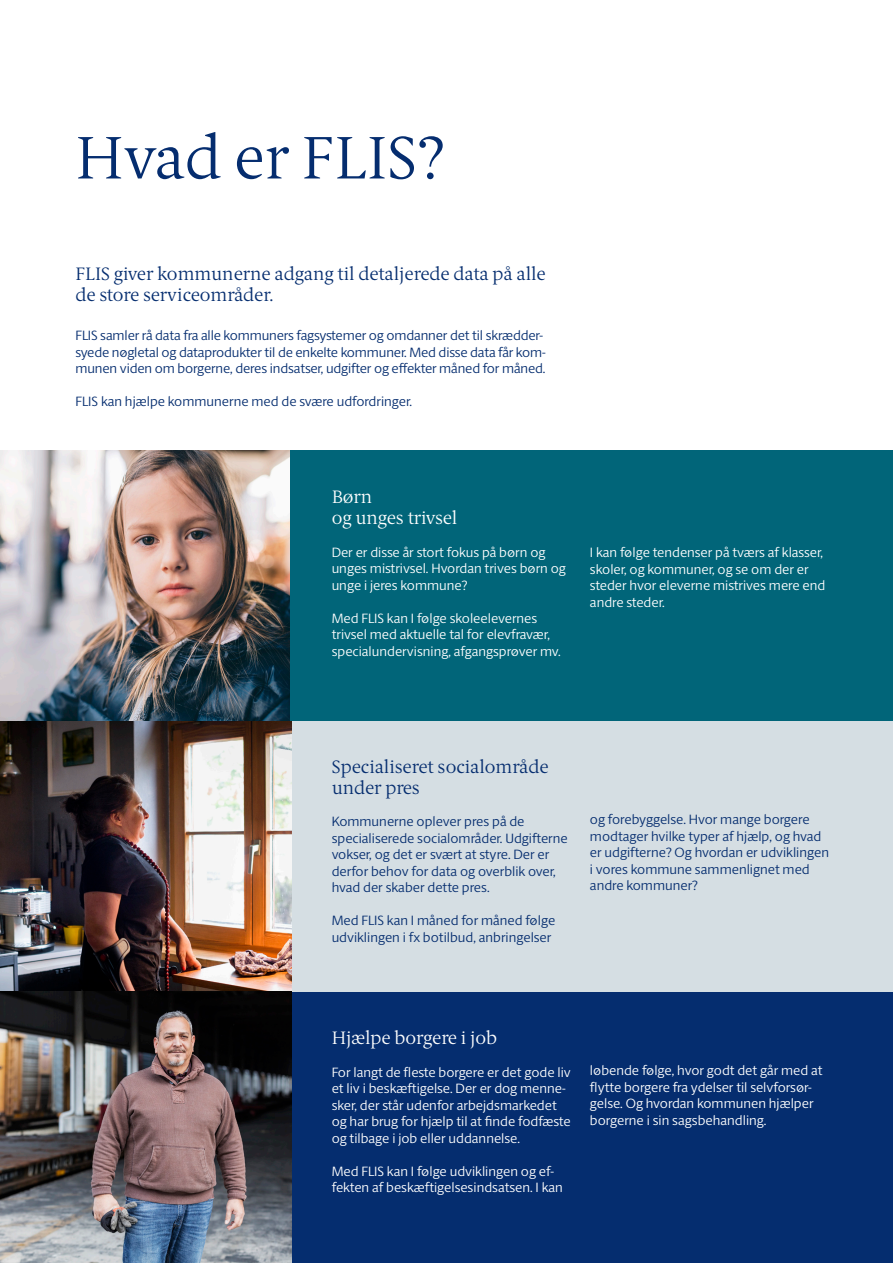
<style>
.page{position:relative;width:893px;height:1263px;background:#fff}
.page>*{position:absolute;margin:0;border:0;box-sizing:border-box;transform-origin:0 0}
.t1{font:300 60px "ID Serif";color:#052d6f}
.t2{font:300 18px/21px "ID Serif";color:#052d6f}
.t3{font:300 18px "ID Serif";color:#fff}
.t4{font:300 13.5px/16.5px "ID Sans";color:#fff}
.t5{font:300 13.5px/16.5px "ID Sans";color:#052d6f}
</style>
<div class="page">
<div style="left:285px;top:451px;width:608px;height:270px;background:#016579"></div>
<img style="left:0;top:451px;width:289px;height:270px">
<div style="left:285px;top:721px;width:608px;height:271px;background:#d5dee3"></div>
<div style="left:285px;top:992px;width:608px;height:271px;background:#052d6f"></div>
<img style="left:0;top:721px;width:291px;height:542px">
<p class="t1" style="left:75px;top:121px;width:372px">Hvad er FLIS?</p>
<p class="t2" style="left:75px;top:264px;width:472px">FLIS giver kommunerne adgang til detaljerede data på alle de store serviceområder.</p>
<p class="t5" style="left:75px;top:327px;width:472px">FLIS samler rå data fra alle kommuners fagsystemer og omdanner det til skrædder&shy;syede nøgletal og dataprodukter til de enkelte kommuner. Med disse data får kom&shy;munen viden om borgerne, deres indsatser, udgifter og effekter måned for måned.</p>
<p class="t5" style="left:75px;top:393px;width:338px">FLIS kan hjælpe kommunerne med de svære udfordringer.</p>
<p class="t3" style="left:332px;top:485px;width:42px">Børn</p>
<p class="t3" style="left:332px;top:506px;width:127px">og unges trivsel</p>
<p class="t4" style="left:332px;top:543px;width:236px">Der er disse år stort fokus på børn og unges mistrivsel. Hvordan trives børn og unge i jeres kommune?</p>
<p class="t4" style="left:332px;top:609px;width:231px">Med FLIS kan I følge skoleelevernes trivsel med aktuelle tal for elevfravær, specialundervisning, afgangsprøver mv.</p>
<p class="t4" style="left:590px;top:544px;width:237px">I kan følge tendenser på tværs af klasser, skoler, og kommuner, og se om der er steder hvor eleverne mistrives mere end andre steder.</p>
<p class="t2" style="left:332px;top:756px;width:218px">Specialiseret socialområde under pres</p>
<p class="t5" style="left:332px;top:813px;width:238px">Kommunerne oplever pres på de specialiserede socialområder. Udgifterne vokser, og det er svært at styre. Der er derfor behov for data og overblik over, hvad der skaber dette pres.</p>
<p class="t5" style="left:332px;top:912px;width:225px">Med FLIS kan I måned for måned følge udviklingen i fx botilbud, anbringelser</p>
<p class="t5" style="left:590px;top:811px;width:241px">og forebyggelse. Hvor mange borgere modtager hvilke typer af hjælp, og hvad er udgifterne? Og hvordan er udviklingen i vores kommune sammenlignet med andre kommuner?</p>
<p class="t3" style="left:332px;top:1027px;width:167px">Hjælpe borgere i job</p>
<p class="t4" style="left:332px;top:1063px;width:241px">For langt de fleste borgere er det gode liv et liv i beskæftigelse. Der er dog menne&shy;sker, der står udenfor arbejdsmarkedet og har brug for hjælp til at finde fodfæste og tilbage i job eller uddannelse.</p>
<p class="t4" style="left:332px;top:1162px;width:233px">Med FLIS kan I følge udviklingen og ef&shy;fekten af beskæftigelsesindsatsen. I kan</p>
<p class="t4" style="left:590px;top:1062px;width:234px">løbende følge, hvor godt det går med at flytte borgere fra ydelser til selvforsør&shy;gelse. Og hvordan kommunen hjælper borgerne i sin sagsbehandling.</p>
</div>
